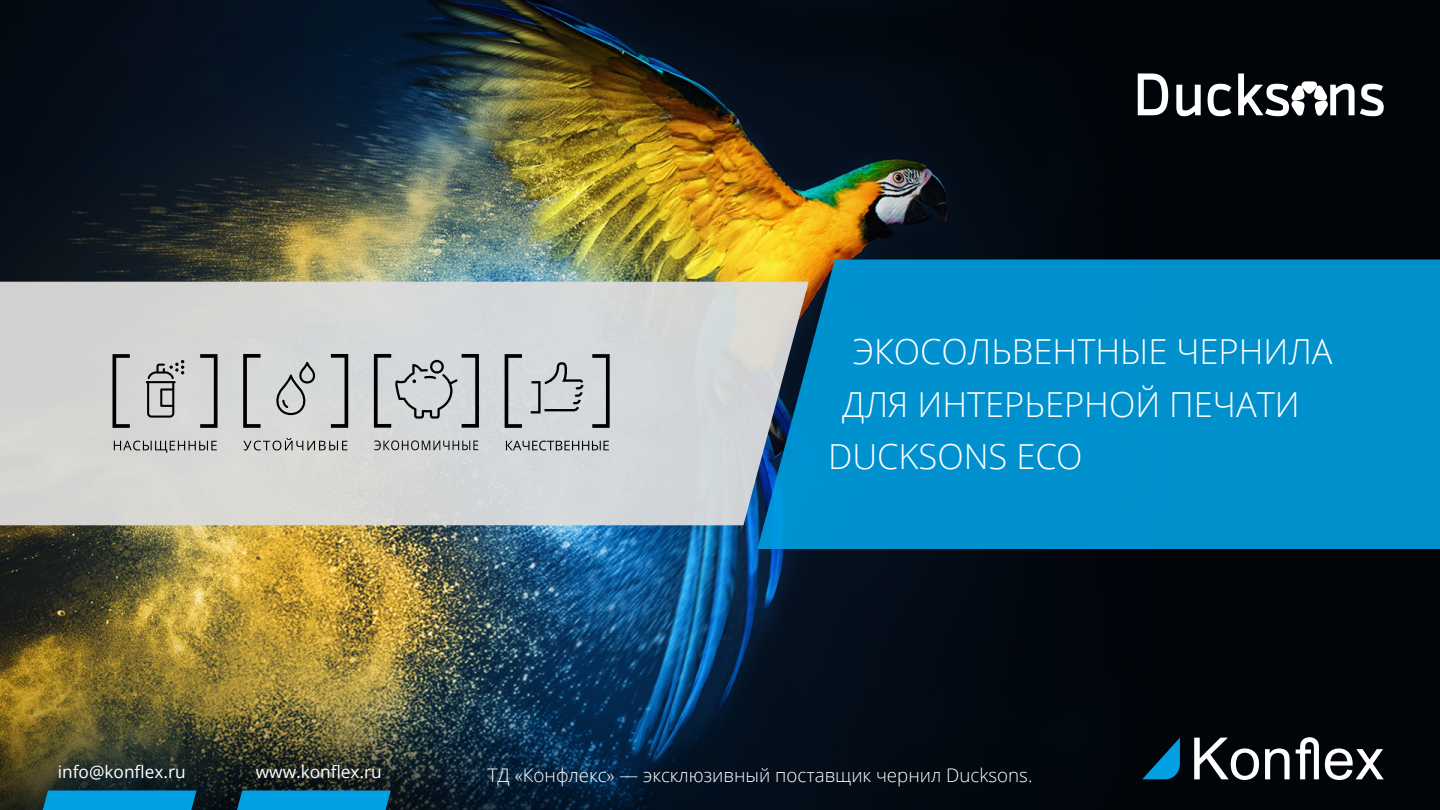
<style>
.page{position:relative;width:1440px;height:810px;background:#fff}
.page>*{position:absolute;margin:0;border:0;box-sizing:border-box;transform-origin:0 0}
.t1{font:300 34.5px "Open Sans";color:#fff}
.t2{font:300 18.75px "Open Sans";color:#fff}
.t3{font:17.25px "Open Sans";color:#fff}
</style>
<div class="page">
<img style="left:0;top:0;width:1440px;height:810px">
<svg style="left:1325px;top:748px;width:59px;height:32px"></svg>
<svg style="left:1265px;top:748px;width:25px;height:31px"></svg>
<svg style="left:1194px;top:738px;width:65px;height:42px"></svg>
<svg style="left:1296px;top:737px;width:23px;height:42px"></svg>
<svg style="left:1142px;top:738px;width:38px;height:41px;background:#004c6e"></svg>
<div style="left:757px;top:260px;width:683px;height:289px;background:#0090cc"></div>
<svg style="left:0;top:282px;width:809px;height:243px;background:#cad0d3"></svg>
<svg style="left:43px;top:790px;width:154px;height:20px;background:#0198d7"></svg>
<svg style="left:237px;top:790px;width:154px;height:20px;background:#0197d7"></svg>
<svg style="left:112px;top:354px;width:18px;height:74px"></svg>
<svg style="left:200px;top:354px;width:18px;height:74px"></svg>
<svg style="left:114px;top:441px;width:103px;height:12px"></svg>
<svg style="left:146px;top:360px;width:38px;height:58px;background:#a8a8a7"></svg>
<svg style="left:505px;top:354px;width:17px;height:74px"></svg>
<svg style="left:592px;top:354px;width:18px;height:74px"></svg>
<svg style="left:506px;top:441px;width:103px;height:9px"></svg>
<svg style="left:531px;top:362px;width:53px;height:51px;background:#b4b8bb"></svg>
<svg style="left:1138px;top:74px;width:246px;height:42px"></svg>
<svg style="left:374px;top:440px;width:104px;height:10px"></svg>
<svg style="left:374px;top:354px;width:105px;height:74px;background:#b1b5b6"></svg>
<svg style="left:243px;top:354px;width:18px;height:74px"></svg>
<svg style="left:331px;top:354px;width:17px;height:74px"></svg>
<svg style="left:243px;top:438px;width:104px;height:12px"></svg>
<svg style="left:275px;top:362px;width:41px;height:53px;background:#b4b6b6"></svg>
<p class="t1" style="left:853px;top:332px;width:481px">ЭКОСОЛЬВЕНТНЫЕ ЧЕРНИЛА</p>
<p class="t1" style="left:842px;top:385px;width:459px">ДЛЯ ИНТЕРЬЕРНОЙ ПЕЧАТИ</p>
<p class="t1" style="left:828px;top:437px;width:256px">DUCKSONS ECO</p>
<p class="t3" style="left:58px;top:760px;width:129px">info@konflex.ru</p>
<p class="t3" style="left:256px;top:760px;width:128px">www.konflex.ru</p>
<p class="t2" style="left:488px;top:764px;width:546px">ТД «Конфлекс» — эксклюзивный поставщик чернил Ducksons.</p>
</div>
